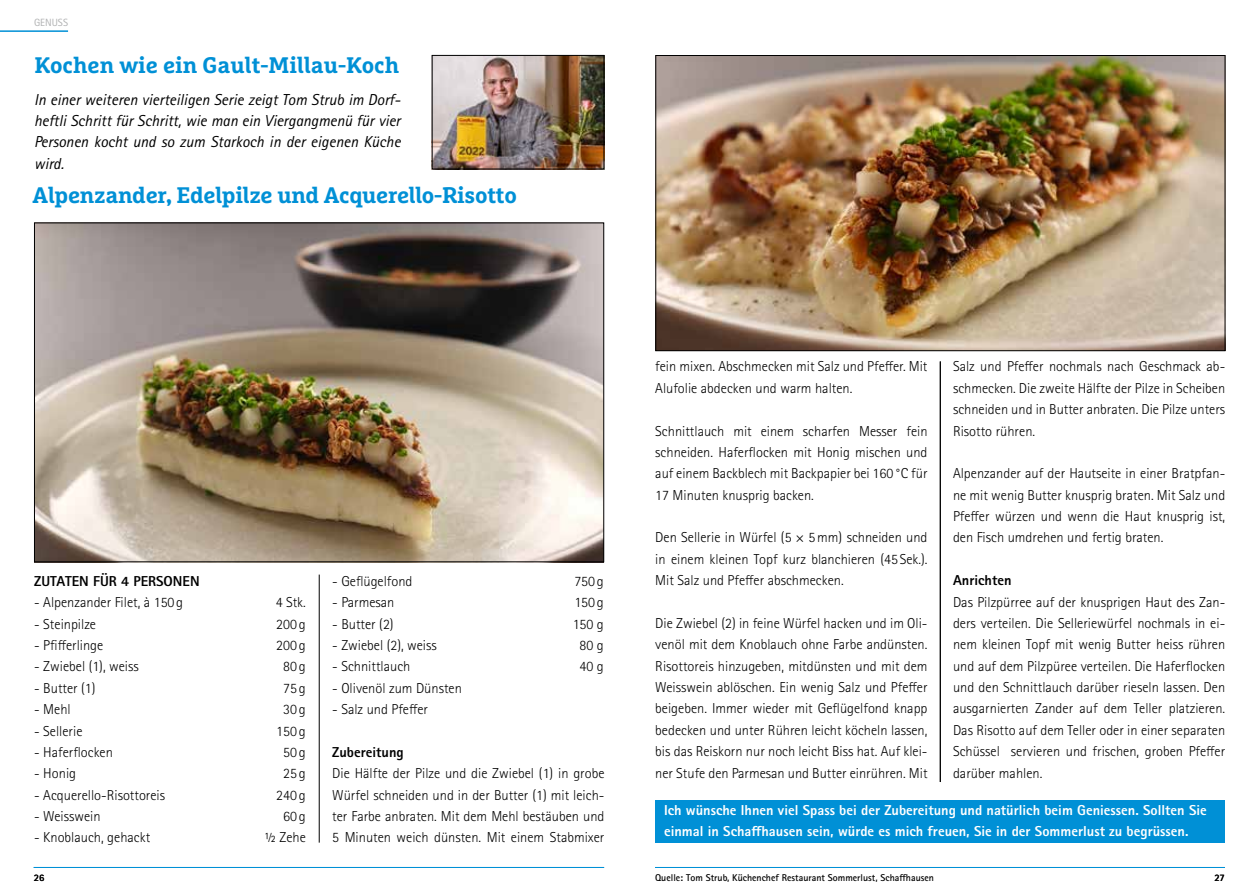
<style>
.page{position:relative;width:1259px;height:893px;background:#fff}
.page>*{position:absolute;margin:0;border:0;box-sizing:border-box;transform-origin:0 0}
.t1{font:700 22.5px "Marselis Slab Pro";letter-spacing:-.015em;color:#0090d6}
.t2{font:italic 15.9px/21.3px "Rotis Sans Serif Std";color:#000;text-align:justify}
.t3{font:300 14.4px/21.3px "Rotis Sans Serif Std";color:#000;text-align:justify}
.t4{font:800 14.4px/21.3px "Rotis Sans Serif Std";color:#fff}
.t5{font:800 14.4px "Rotis Sans Serif Std";color:#000}
.t6{font:10.5px "Rotis Sans Serif Std";color:#b1b2b3}
.t7{font:700 9.9px "Rotis Sans Serif Std";color:#000}
</style>
<div class="page">
<hr style="left:655px;top:867px;width:570px;height:1px;background:#0090d6">
<hr style="left:0;top:30px;width:68px;height:2px;background:#0090d6">
<hr style="left:940px;top:361px;width:1px;height:421px;background:#000">
<hr style="left:34px;top:867px;width:570px;height:1px;background:#0090d6">
<hr style="left:319px;top:575px;width:1px;height:268px;background:#000">
<img style="left:36px;top:225px;width:566px;height:335px">
<img style="left:434px;top:57px;width:168px;height:110px">
<div style="left:432px;top:55px;width:172px;height:114px;border:1px solid #000"></div>
<div style="left:655px;top:800px;width:569px;height:43px;background:#0090d6"></div>
<img style="left:657px;top:57px;width:566px;height:292px">
<div style="left:655px;top:55px;width:570px;height:296px;border:1px solid #000"></div>
<p class="t6" style="left:34px;top:16px;width:36px">GENUSS</p>
<h1 class="t1" style="left:35px;top:51px;width:366px">Kochen wie ein Gault-Millau-Koch</h1>
<p class="t2" style="left:34px;top:89px;width:368px">In einer weiteren vierteiligen Serie zeigt Tom Strub im Dorf&shy;heftli Schritt für Schritt, wie man ein Viergangmenü für vier Personen kocht und so zum Starkoch in der eigenen Küche wird.</p>
<h1 class="t1" style="left:33px;top:181px;width:486px">Alpenzander, Edelpilze und Acquerello-Risotto</h1>
<p class="t5" style="left:34px;top:572px;width:167px">ZUTATEN FÜR 4 PERSONEN</p>
<p class="t3" style="left:34px;top:592px;width:150px">- Alpenzander Filet, à 150 g</p>
<p class="t3" style="left:276px;top:592px;width:32px">4 Stk.</p>
<p class="t3" style="left:34px;top:613px;width:63px">- Steinpilze</p>
<p class="t3" style="left:276px;top:613px;width:31px">200 g</p>
<p class="t3" style="left:34px;top:635px;width:71px">- Pfifferlinge</p>
<p class="t3" style="left:276px;top:635px;width:31px">200 g</p>
<p class="t3" style="left:34px;top:656px;width:106px">- Zwiebel (1), weiss</p>
<p class="t3" style="left:283px;top:656px;width:24px">80g</p>
<p class="t3" style="left:34px;top:677px;width:63px">- Butter (1)</p>
<p class="t3" style="left:283px;top:677px;width:24px">75g</p>
<p class="t3" style="left:34px;top:699px;width:38px">- Mehl</p>
<p class="t3" style="left:283px;top:699px;width:24px">30g</p>
<p class="t3" style="left:34px;top:720px;width:50px">- Sellerie</p>
<p class="t3" style="left:276px;top:720px;width:31px">150 g</p>
<p class="t3" style="left:34px;top:742px;width:80px">- Haferflocken</p>
<p class="t3" style="left:283px;top:742px;width:24px">50g</p>
<p class="t3" style="left:34px;top:763px;width:43px">- Honig</p>
<p class="t3" style="left:283px;top:763px;width:24px">25g</p>
<p class="t3" style="left:34px;top:784px;width:132px">- Acquerello-Risottoreis</p>
<p class="t3" style="left:276px;top:784px;width:31px">240 g</p>
<p class="t3" style="left:34px;top:806px;width:68px">- Weisswein</p>
<p class="t3" style="left:283px;top:806px;width:24px">60g</p>
<p class="t3" style="left:34px;top:827px;width:117px">- Knoblauch, gehackt</p>
<p class="t3" style="left:265px;top:827px;width:43px">½ Zehe</p>
<p class="t3" style="left:332px;top:571px;width:82px">- Geflügelfond</p>
<p class="t3" style="left:574px;top:571px;width:31px">750 g</p>
<p class="t3" style="left:332px;top:592px;width:64px">- Parmesan</p>
<p class="t3" style="left:574px;top:592px;width:31px">150 g</p>
<p class="t3" style="left:332px;top:613px;width:63px">- Butter (2)</p>
<p class="t3" style="left:573px;top:613px;width:33px">150 g</p>
<p class="t3" style="left:332px;top:635px;width:106px">- Zwiebel (2), weiss</p>
<p class="t3" style="left:579px;top:635px;width:26px">80 g</p>
<p class="t3" style="left:332px;top:656px;width:80px">- Schnittlauch</p>
<p class="t3" style="left:579px;top:656px;width:26px">40 g</p>
<p class="t3" style="left:332px;top:677px;width:131px">- Olivenöl zum Dünsten</p>
<p class="t3" style="left:332px;top:699px;width:97px">- Salz und Pfeffer</p>
<p class="t5" style="left:332px;top:743px;width:73px">Zubereitung</p>
<p class="t3" style="left:332px;top:763px;width:274px">Die Hälfte der Pilze und die Zwiebel (1) in grobe Würfel schneiden und in der Butter (1) mit leich&shy;ter Farbe anbraten. Mit dem Mehl bestäuben und 5 Minuten weich dünsten. Mit einem Stabmixer</p>
<p class="t3" style="left:655px;top:356px;width:274px">fein mixen. Abschmecken mit Salz und Pfeffer. Mit<br>Alufolie abdecken und warm halten.</p>
<p class="t3" style="left:655px;top:420px;width:274px">Schnittlauch mit einem scharfen Messer fein schneiden. Haferflocken mit Honig mischen und auf einem Backblech mit Backpapier bei 160 °C für 17 Minuten knusprig backen.</p>
<p class="t3" style="left:655px;top:527px;width:274px">Den Sellerie in Würfel (5 × 5mm) schneiden und in einem kleinen Topf kurz blanchieren (45 Sek.).<br>Mit Salz und Pfeffer abschmecken.</p>
<p class="t3" style="left:655px;top:613px;width:274px">Die Zwiebel (2) in feine Würfel hacken und im Oli&shy;venöl mit dem Knoblauch ohne Farbe andünsten.<br>Risottoreis hinzugeben, mitdünsten und mit dem Weisswein ablöschen. Ein wenig Salz und Pfeffer beigeben. Immer wieder mit Geflügelfond knapp bedecken und unter Rühren leicht köcheln lassen, bis das Reiskorn nur noch leicht Biss hat. Auf klei&shy;ner Stufe den Parmesan und Butter einrühren. Mit</p>
<p class="t3" style="left:953px;top:356px;width:274px">Salz und Pfeffer nochmals nach Geschmack ab&shy;schmecken. Die zweite Hälfte der Pilze in Scheiben schneiden und in Butter anbraten. Die Pilze unters Risotto rühren.</p>
<p class="t3" style="left:953px;top:463px;width:274px">Alpenzander auf der Hautseite in einer Bratpfan&shy;ne mit wenig Butter knusprig braten. Mit Salz und Pfeffer würzen und wenn die Haut knusprig ist, den Fisch umdrehen und fertig braten.</p>
<p class="t5" style="left:953px;top:571px;width:60px">Anrichten</p>
<p class="t3" style="left:953px;top:591px;width:274px">Das Pilzpürree auf der knusprigen Haut des Zan&shy;ders verteilen. Die Selleriewürfel nochmals in ei&shy;nem kleinen Topf mit wenig Butter heiss rühren und auf dem Pilzpüree verteilen. Die Haferflocken und den Schnittlauch darüber rieseln lassen. Den ausgarnierten Zander auf dem Teller platzieren.<br>Das Risotto auf dem Teller oder in einer separaten Schüssel servieren und frischen, groben Pfeffer darüber mahlen.</p>
<p class="t4" style="left:664px;top:799px;width:544px">Ich wünsche Ihnen viel Spass bei der Zubereitung und natürlich beim Geniessen. Sollten Sie einmal in Schaffhausen sein, würde es mich freuen, Sie in der Sommerlust zu begrüssen.</p>
<p class="t7" style="left:34px;top:871px;width:12px">26</p>
<p class="t7" style="left:1214px;top:871px;width:12px">27</p>
<p class="t7" style="left:655px;top:872px;width:280px">Quelle: Tom Strub, Küchenchef Restaurant Sommerlust, Schaffhausen</p>
</div>
